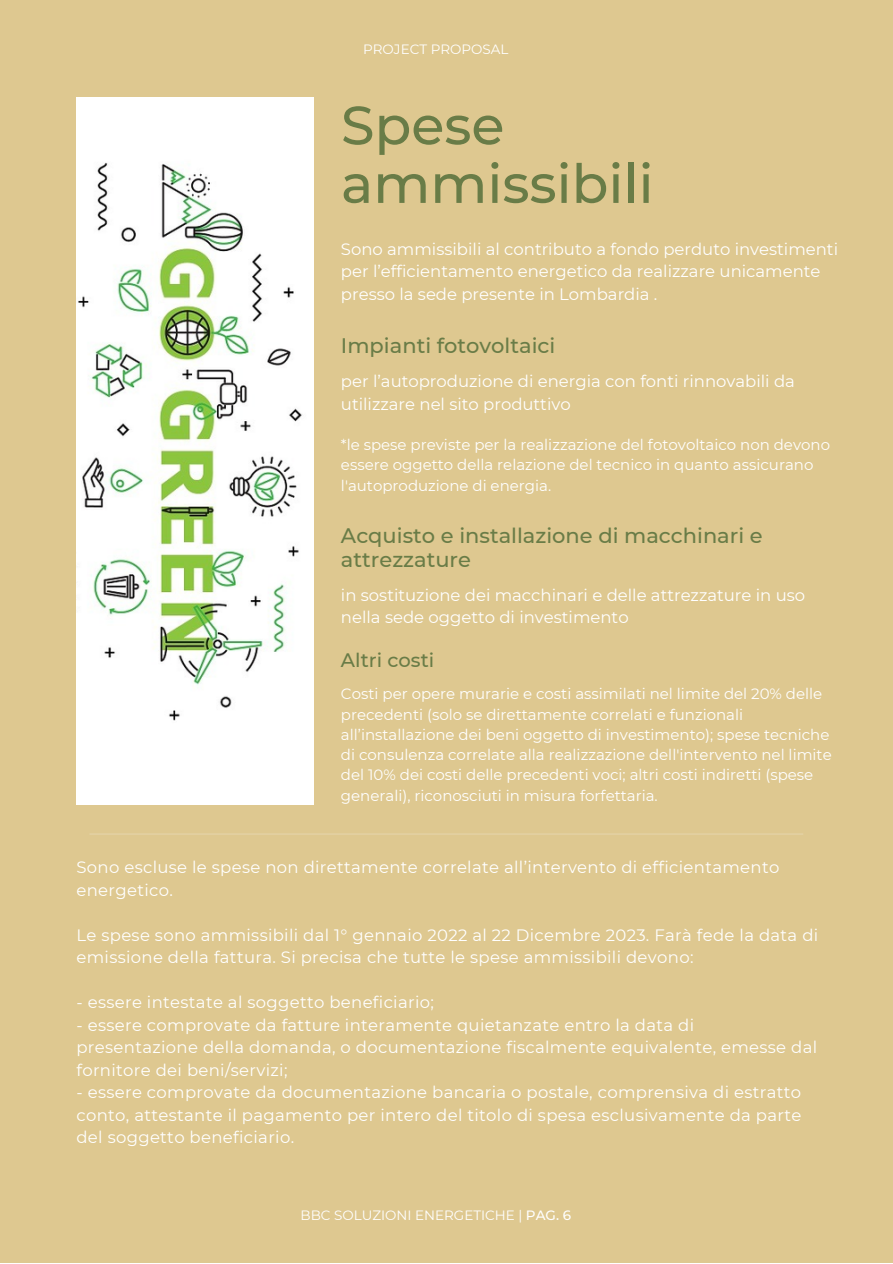
<style>
.page{position:relative;width:893px;height:1264px;background:#fff}
.page>*{position:absolute;margin:0;border:0;box-sizing:border-box;transform-origin:0 0}
.t1{font:500 54px "Montserrat";color:#697c47}
.t2{font:500 21px/23.5px "Montserrat";color:#697c47}
.t3{font:500 19.5px "Montserrat";color:#697c47}
.t4{font:16.5px/22.5px "Montserrat";letter-spacing:.02em;color:#fff}
.t5{font:16.5px/22.5px "Montserrat";color:#fff}
.t6{font:15px/20.2px "Montserrat";color:#fff}
.t7{font:13.5px "Montserrat";color:#fff}
.s1{font-weight:500}
</style>
<div class="page">
<div style="left:0;top:0;width:892px;height:1262px;background:#dec890"></div>
<hr style="left:90px;top:833px;width:712px;height:1px;background:#fff">
<img style="left:76px;top:98px;width:238px;height:707px">
<p class="t7" style="left:363px;top:41px;width:147px">PROJECT PROPOSAL</p>
<p class="t1" style="left:341px;top:92px;width:165px">Spese</p>
<p class="t1" style="left:341px;top:151px;width:314px">ammissibili</p>
<p class="t5" style="left:341px;top:238px;width:498px">Sono ammissibili al contributo a fondo perduto investimenti per l’efficientamento energetico da realizzare unicamente presso la sede presente in Lombardia .</p>
<p class="t2" style="left:341px;top:334px;width:216px">Impianti fotovoltaici</p>
<p class="t5" style="left:341px;top:370px;width:455px">per l’autoproduzione di energia con fonti rinnovabili da utilizzare nel sito produttivo</p>
<p class="t6" style="left:341px;top:434px;width:490px">*le spese previste per la realizzazione del fotovoltaico non devono essere oggetto della relazione del tecnico in quanto assicurano l'autoproduzione di energia.</p>
<p class="t2" style="left:341px;top:524px;width:423px">Acquisto e installazione di macchinari e attrezzature</p>
<p class="t5" style="left:341px;top:583px;width:466px">in sostituzione dei macchinari e delle attrezzature in uso nella sede oggetto di investimento</p>
<p class="t3" style="left:341px;top:647px;width:95px">Altri costi</p>
<p class="t6" style="left:341px;top:683px;width:492px">Costi per opere murarie e costi assimilati nel limite del 20% delle precedenti (solo se direttamente correlati e funzionali all’installazione dei beni oggetto di investimento); spese tecniche di consulenza correlate alla realizzazione dell'intervento nel limite del 10% dei costi delle precedenti voci; altri costi indiretti (spese generali), riconosciuti in misura forfettaria.</p>
<p class="t4" style="left:76px;top:856px;width:704px">Sono escluse le spese non direttamente correlate all’intervento di efficientamento energetico.</p>
<p class="t4" style="left:76px;top:923px;width:743px">Le spese sono ammissibili dal 1° gennaio 2022 al 22 Dicembre 2023. Farà fede la data di emissione della fattura. Si precisa che tutte le spese ammissibili devono:</p>
<p class="t4" style="left:76px;top:991px;width:359px">- essere intestate al soggetto beneficiario;</p>
<p class="t4" style="left:76px;top:1013px;width:742px">- essere comprovate da fatture interamente quietanzate entro la data di presentazione della domanda, o documentazione fiscalmente equivalente, emesse dal fornitore dei beni/servizi;</p>
<p class="t4" style="left:76px;top:1081px;width:726px;text-align:justify">- essere comprovate da documentazione bancaria o postale, comprensiva di estratto conto, attestante il pagamento per intero del titolo di spesa esclusivamente da parte del soggetto beneficiario.</p>
<p class="t7" style="left:300px;top:1206px;width:272px">BBC SOLUZIONI ENERGETICHE | <span class="s1">PAG. 6</span></p>
</div>
